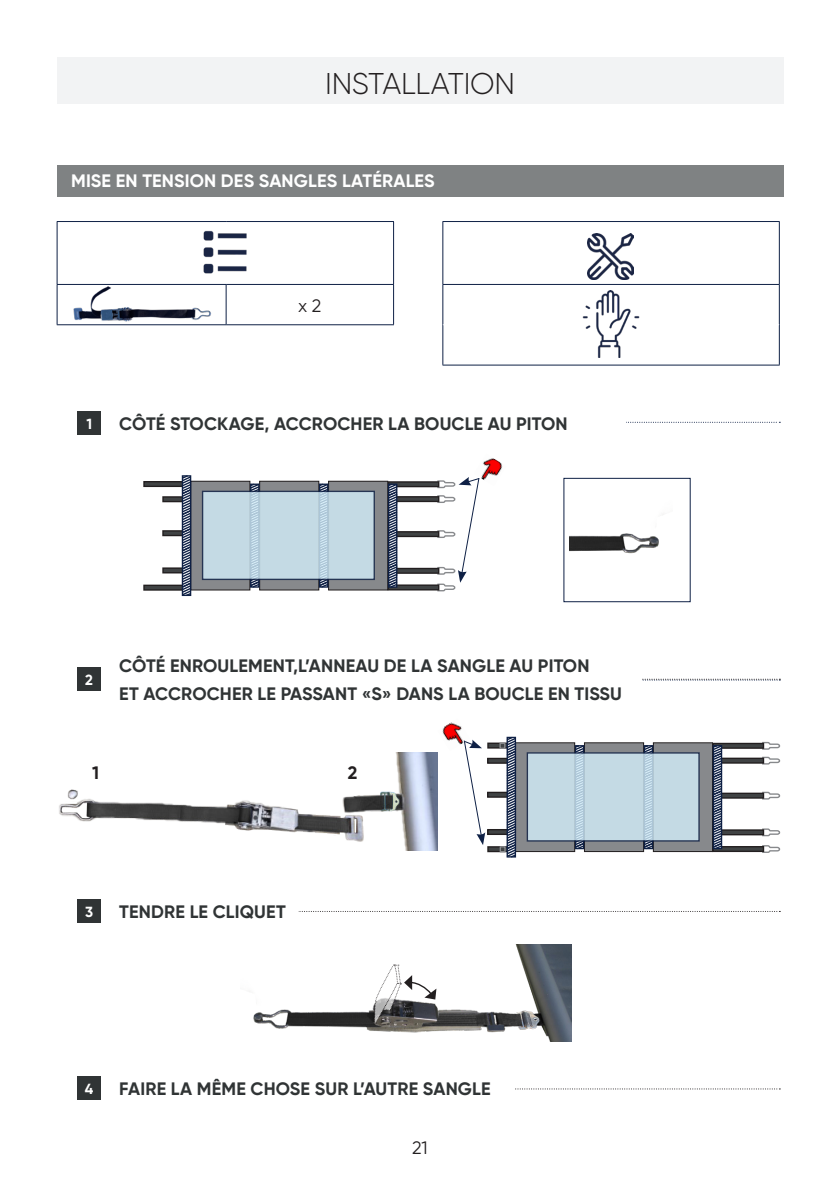
<style>
.page{position:relative;width:840px;height:1191px;background:#fff}
.page>*{position:absolute;margin:0;border:0;box-sizing:border-box;transform-origin:0 0}
.NOM_CHAPITRE{font:300 30px "Gilroy";letter-spacing:-.01em;color:#231f20}
.t1{font:700 18px "Gilroy";letter-spacing:.01em;color:#303435}
.t2{font:700 18px "Gilroy";letter-spacing:.01em;color:#fff}
.TEXTE{font:18px "Gilroy";color:#231f20}
.t3{font:700 18px "Gilroy";color:#231f20}
.TEXTE-2{font:700 14.6px "Gilroy";color:#fff}
</style>
<div class="page">
<div style="left:57px;top:57px;width:726px;height:46px;background:#f2f3f4"></div>
<hr style="left:57px;top:221px;width:169px;height:1px;background:#0e2045">
<hr style="left:57px;top:222px;width:1px;height:62px;background:#0e2045">
<hr style="left:226px;top:221px;width:167px;height:1px;background:#0e2045">
<hr style="left:393px;top:222px;width:1px;height:62px;background:#0e2045">
<hr style="left:57px;top:284px;width:169px;height:1px;background:#0e2045">
<hr style="left:57px;top:285px;width:1px;height:39px;background:#0e2045">
<hr style="left:226px;top:284px;width:167px;height:1px;background:#0e2045">
<hr style="left:226px;top:285px;width:1px;height:39px;background:#0e2045">
<hr style="left:393px;top:285px;width:1px;height:39px;background:#0e2045">
<hr style="left:57px;top:324px;width:169px;height:1px;background:#0e2045">
<hr style="left:226px;top:324px;width:167px;height:1px;background:#0e2045">
<svg style="left:626px;top:422px;width:151px;height:1px"></svg>
<img style="left:203px;top:230px;width:44px;height:44px">
<img style="left:67px;top:284px;width:148px;height:42px">
<img style="left:479px;top:458px;width:24px;height:22px">
<div style="left:388px;top:585px;width:50px;height:5px;background:#404344"></div>
<div style="left:387px;top:584px;width:52px;height:6px;border:1px solid #231f20"></div>
<hr style="left:388px;top:482px;width:50px;height:4px;background:#404344">
<div style="left:387px;top:481px;width:52px;height:6px;border:1px solid #231f20"></div>
<hr style="left:144px;top:482px;width:41px;height:4px;background:#404344">
<div style="left:143px;top:481px;width:42px;height:6px;border:1px solid #231f20"></div>
<div style="left:144px;top:585px;width:41px;height:5px;background:#404344"></div>
<div style="left:143px;top:584px;width:42px;height:6px;border:1px solid #231f20"></div>
<div style="left:395px;top:568px;width:43px;height:5px;background:#404344"></div>
<div style="left:395px;top:568px;width:44px;height:6px;border:1px solid #231f20"></div>
<hr style="left:395px;top:532px;width:43px;height:4px;background:#404344">
<div style="left:395px;top:531px;width:44px;height:6px;border:1px solid #231f20"></div>
<svg style="left:436px;top:477px;width:43px;height:115px"></svg>
<hr style="left:395px;top:497px;width:43px;height:4px;background:#404344">
<div style="left:395px;top:496px;width:44px;height:6px;border:1px solid #231f20"></div>
<div style="left:191px;top:481px;width:59px;height:109px;background:#87898c"></div>
<div style="left:190px;top:481px;width:60px;height:109px;border:1px solid #231f20"></div>
<div style="left:259px;top:481px;width:59px;height:109px;background:#87898c"></div>
<div style="left:259px;top:481px;width:60px;height:109px;border:1px solid #231f20"></div>
<div style="left:328px;top:481px;width:59px;height:109px;background:#87898c"></div>
<div style="left:328px;top:481px;width:60px;height:109px;border:1px solid #231f20"></div>
<svg style="left:317px;top:482px;width:12px;height:107px"></svg>
<svg style="left:248px;top:482px;width:13px;height:107px"></svg>
<div style="left:163px;top:568px;width:22px;height:5px;background:#404344"></div>
<div style="left:162px;top:567px;width:24px;height:6px;border:1px solid #231f20"></div>
<hr style="left:163px;top:531px;width:22px;height:4px;background:#404344">
<div style="left:162px;top:530px;width:24px;height:6px;border:1px solid #231f20"></div>
<hr style="left:163px;top:497px;width:22px;height:4px;background:#404344">
<div style="left:162px;top:496px;width:24px;height:6px;border:1px solid #231f20"></div>
<svg style="left:180px;top:475px;width:12px;height:121px"></svg>
<svg style="left:386px;top:482px;width:12px;height:107px"></svg>
<svg style="left:202px;top:491px;width:173px;height:89px;background:#bbd1dd"></svg>
<div style="left:563px;top:478px;width:127px;height:124px;border:1px solid #0e2045"></div>
<img style="left:569px;top:514px;width:95px;height:40px">
<img style="left:59px;top:752px;width:378px;height:99px">
<img style="left:442px;top:722px;width:21px;height:23px">
<svg style="left:463px;top:739px;width:22px;height:106px"></svg>
<svg style="left:761px;top:845px;width:19px;height:8px"></svg>
<div style="left:712px;top:846px;width:51px;height:5px;background:#404344"></div>
<div style="left:712px;top:846px;width:51px;height:6px;border:1px solid #231f20"></div>
<svg style="left:761px;top:741px;width:19px;height:9px"></svg>
<div style="left:712px;top:743px;width:51px;height:5px;background:#404344"></div>
<div style="left:712px;top:743px;width:51px;height:6px;border:1px solid #231f20"></div>
<div style="left:487px;top:743px;width:22px;height:5px;background:#404344"></div>
<div style="left:487px;top:742px;width:23px;height:6px;border:1px solid #231f20"></div>
<hr style="left:487px;top:847px;width:22px;height:4px;background:#404344">
<div style="left:487px;top:846px;width:23px;height:6px;border:1px solid #231f20"></div>
<svg style="left:761px;top:828px;width:19px;height:9px"></svg>
<hr style="left:720px;top:830px;width:43px;height:4px;background:#404344">
<div style="left:719px;top:829px;width:44px;height:6px;border:1px solid #231f20"></div>
<svg style="left:761px;top:791px;width:19px;height:9px"></svg>
<div style="left:720px;top:793px;width:43px;height:5px;background:#404344"></div>
<div style="left:719px;top:792px;width:44px;height:6px;border:1px solid #231f20"></div>
<svg style="left:761px;top:756px;width:19px;height:9px"></svg>
<div style="left:720px;top:758px;width:43px;height:5px;background:#404344"></div>
<div style="left:719px;top:757px;width:44px;height:6px;border:1px solid #231f20"></div>
<div style="left:515px;top:743px;width:59px;height:108px;background:#87898c"></div>
<div style="left:515px;top:742px;width:59px;height:110px;border:1px solid #231f20"></div>
<div style="left:584px;top:743px;width:59px;height:108px;background:#87898c"></div>
<div style="left:583px;top:742px;width:60px;height:110px;border:1px solid #231f20"></div>
<div style="left:653px;top:743px;width:59px;height:108px;background:#87898c"></div>
<div style="left:652px;top:742px;width:60px;height:110px;border:1px solid #231f20"></div>
<svg style="left:642px;top:744px;width:12px;height:106px"></svg>
<svg style="left:573px;top:744px;width:12px;height:106px"></svg>
<div style="left:487px;top:829px;width:22px;height:5px;background:#404344"></div>
<div style="left:487px;top:829px;width:23px;height:6px;border:1px solid #231f20"></div>
<div style="left:487px;top:792px;width:22px;height:5px;background:#404344"></div>
<div style="left:487px;top:791px;width:23px;height:6px;border:1px solid #231f20"></div>
<div style="left:487px;top:758px;width:22px;height:5px;background:#404344"></div>
<div style="left:487px;top:758px;width:23px;height:6px;border:1px solid #231f20"></div>
<svg style="left:711px;top:744px;width:12px;height:106px"></svg>
<svg style="left:526px;top:752px;width:173px;height:89px;background:#bcd2dd"></svg>
<svg style="left:499px;top:736px;width:18px;height:122px"></svg>
<img style="left:249px;top:944px;width:322px;height:97px">
<svg style="left:374px;top:962px;width:62px;height:63px"></svg>
<hr style="left:442px;top:221px;width:337px;height:1px;background:#0e2045">
<hr style="left:442px;top:222px;width:1px;height:62px;background:#0e2045">
<hr style="left:778px;top:222px;width:1px;height:62px;background:#0e2045">
<hr style="left:442px;top:284px;width:337px;height:1px;background:#0e2045">
<hr style="left:442px;top:285px;width:1px;height:40px;background:#0e2045">
<hr style="left:778px;top:285px;width:1px;height:40px;background:#0e2045">
<hr style="left:442px;top:325px;width:1px;height:40px;background:#0e2045">
<hr style="left:778px;top:325px;width:1px;height:40px;background:#0e2045">
<hr style="left:442px;top:365px;width:337px;height:1px;background:#0e2045">
<img style="left:587px;top:234px;width:46px;height:45px">
<img style="left:582px;top:291px;width:58px;height:67px">
<div style="left:77px;top:411px;width:24px;height:24px;background:#303435"></div>
<div style="left:77px;top:667px;width:24px;height:23px;background:#303435"></div>
<svg style="left:642px;top:679px;width:137px;height:1px"></svg>
<div style="left:77px;top:1076px;width:24px;height:24px;background:#303435"></div>
<svg style="left:515px;top:1088px;width:263px;height:1px"></svg>
<div style="left:77px;top:899px;width:24px;height:23px;background:#303435"></div>
<svg style="left:298px;top:911px;width:480px;height:1px"></svg>
<div style="left:57px;top:165px;width:726px;height:32px;background:#7f8283"></div>
<p class="NOM_CHAPITRE" style="left:325px;top:65px;width:191px">INSTALLATION</p>
<p class="t2" style="left:71px;top:170px;width:365px">MISE EN TENSION DES SANGLES LATÉRALES</p>
<p class="TEXTE" style="left:298px;top:294px;width:25px">x 2</p>
<p class="TEXTE-2" style="left:86px;top:414px;width:7px">1</p>
<p class="t1" style="left:119px;top:412px;width:449px">CÔTÉ STOCKAGE, ACCROCHER LA BOUCLE AU PITON</p>
<p class="TEXTE-2" style="left:85px;top:670px;width:9px">2</p>
<p class="t1" style="left:119px;top:654px;width:471px">CÔTÉ ENROULEMENT,L’ANNEAU DE LA SANGLE AU PITON</p>
<p class="t1" style="left:119px;top:682px;width:504px">ET ACCROCHER LE PASSANT «S» DANS LA BOUCLE EN TISSU</p>
<p class="t3" style="left:92px;top:761px;width:8px">1</p>
<p class="t3" style="left:348px;top:761px;width:11px">2</p>
<p class="TEXTE-2" style="left:85px;top:902px;width:9px">3</p>
<p class="t1" style="left:119px;top:900px;width:168px">TENDRE LE CLIQUET</p>
<p class="TEXTE-2" style="left:85px;top:1080px;width:10px">4</p>
<p class="t1" style="left:119px;top:1077px;width:373px">FAIRE LA MÊME CHOSE SUR L’AUTRE SANGLE</p>
<p class="TEXTE" style="left:412px;top:1137px;width:17px">21</p>
</div>
